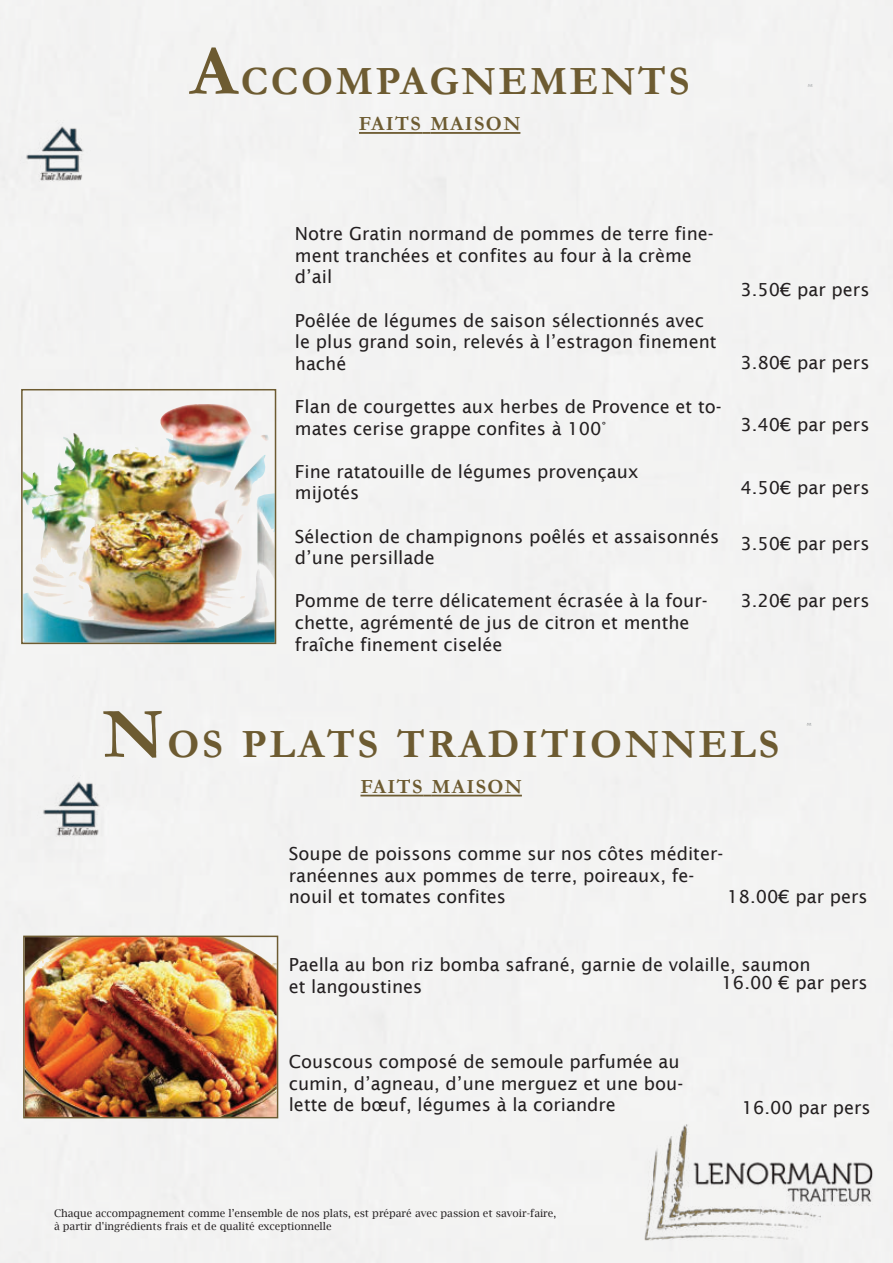
<style>
.page{position:relative;width:893px;height:1263px;background:#fff}
.page>*{position:absolute;margin:0;border:0;box-sizing:border-box;transform-origin:0 0}
.t1{font:700 40.5px "Garamond";letter-spacing:.065em;color:#6d5b31}
.t2{font:700 20.25px "Garamond";letter-spacing:.065em;color:#6d5b31}
.t3{font:18px/21.6px "Lucida Sans";color:#231f20}
.t4{font:10.5px/12.6px "Lucida Bright";color:#231f20}
.s1{font-size:72px}
</style>
<div class="page">
<svg style="left:807px;top:84px;width:6px;height:3px"></svg>
<img style="left:26px;top:938px;width:249px;height:177px">
<div style="left:23px;top:935px;width:255px;height:183px;border:2px solid #6d5b31"></div>
<img style="left:24px;top:404px;width:249px;height:237px">
<div style="left:21px;top:389px;width:255px;height:255px;border:2px solid #6d5b31"></div>
<img style="left:639px;top:1110px;width:243px;height:153px">
<hr style="left:359px;top:132px;width:63px;height:2px;background:#6d5b31">
<svg style="left:422px;top:132px;width:8px;height:2px"></svg>
<hr style="left:430px;top:132px;width:90px;height:2px;background:#6d5b31">
<hr style="left:360px;top:795px;width:64px;height:1px;background:#6d5b31">
<hr style="left:432px;top:795px;width:90px;height:1px;background:#6d5b31">
<img style="left:21px;top:112px;width:80px;height:81px">
<img style="left:37px;top:766px;width:81px;height:81px">
<h1 class="t1" style="left:190px;top:67px;width:501px"><span class="s1">A</span>CCOMPAGNEMENTS</h1>
<p class="t2" style="left:359px;top:117px;width:163px">FAITS MAISON</p>
<p class="t3" style="left:295px;top:224px;width:420px">Notre Gratin normand de pommes de terre fine&shy;ment tranchées et confites au four à la crème d’ail</p>
<p class="t3" style="left:295px;top:311px;width:423px">Poêlée de légumes de saison sélectionnés avec le plus grand soin, relevés à l’estragon finement haché</p>
<p class="t3" style="left:295px;top:397px;width:428px">Flan de courgettes aux herbes de Provence et to&shy;mates cerise grappe confites à 100°</p>
<p class="t3" style="left:295px;top:462px;width:346px">Fine ratatouille de légumes provençaux mijotés</p>
<p class="t3" style="left:295px;top:527px;width:426px">Sélection de champignons poêlés et assaisonnés d’une persillade</p>
<p class="t3" style="left:295px;top:591px;width:414px">Pomme de terre délicatement écrasée à la four&shy;chette, agrémenté de jus de citron et menthe fraîche finement ciselée</p>
<p class="t3" style="left:740px;top:280px;width:131px">3.50€ par pers</p>
<p class="t3" style="left:740px;top:353px;width:131px">3.80€ par pers</p>
<p class="t3" style="left:740px;top:415px;width:131px">3.40€ par pers</p>
<p class="t3" style="left:740px;top:478px;width:131px">4.50€ par pers</p>
<p class="t3" style="left:740px;top:534px;width:131px">3.50€ par pers</p>
<p class="t3" style="left:740px;top:591px;width:131px">3.20€ par pers</p>
<h1 class="t1" style="left:103px;top:730px;width:678px"><span class="s1">N</span>OS PLATS TRADITIONNELS</h1>
<p class="t2" style="left:360px;top:779px;width:163px">FAITS MAISON</p>
<p class="t3" style="left:289px;top:844px;width:436px">Soupe de poissons comme sur nos côtes méditer&shy;ranéennes aux pommes de terre, poireaux, fe&shy;nouil et tomates confites</p>
<p class="t3" style="left:727px;top:887px;width:142px">18.00€ par pers</p>
<p class="t3" style="left:289px;top:955px;width:523px">Paella au bon riz bomba safrané, garnie de volaille, saumon et langoustines</p>
<p class="t3" style="left:722px;top:973px;width:148px">16.00 € par pers</p>
<p class="t3" style="left:289px;top:1052px;width:396px">Couscous composé de semoule parfumée au cumin, d’agneau, d’une merguez et une bou&shy;lette de bœuf, légumes à la coriandre</p>
<p class="t4" style="left:54px;top:1208px;width:504px">Chaque accompagnement comme l’ensemble de nos plats, est préparé avec passion et savoir-faire, à partir d'ingrédients frais et de qualité exceptionnelle</p>
<p class="t3" style="left:742px;top:1098px;width:131px">16.00 par pers</p>
</div>
